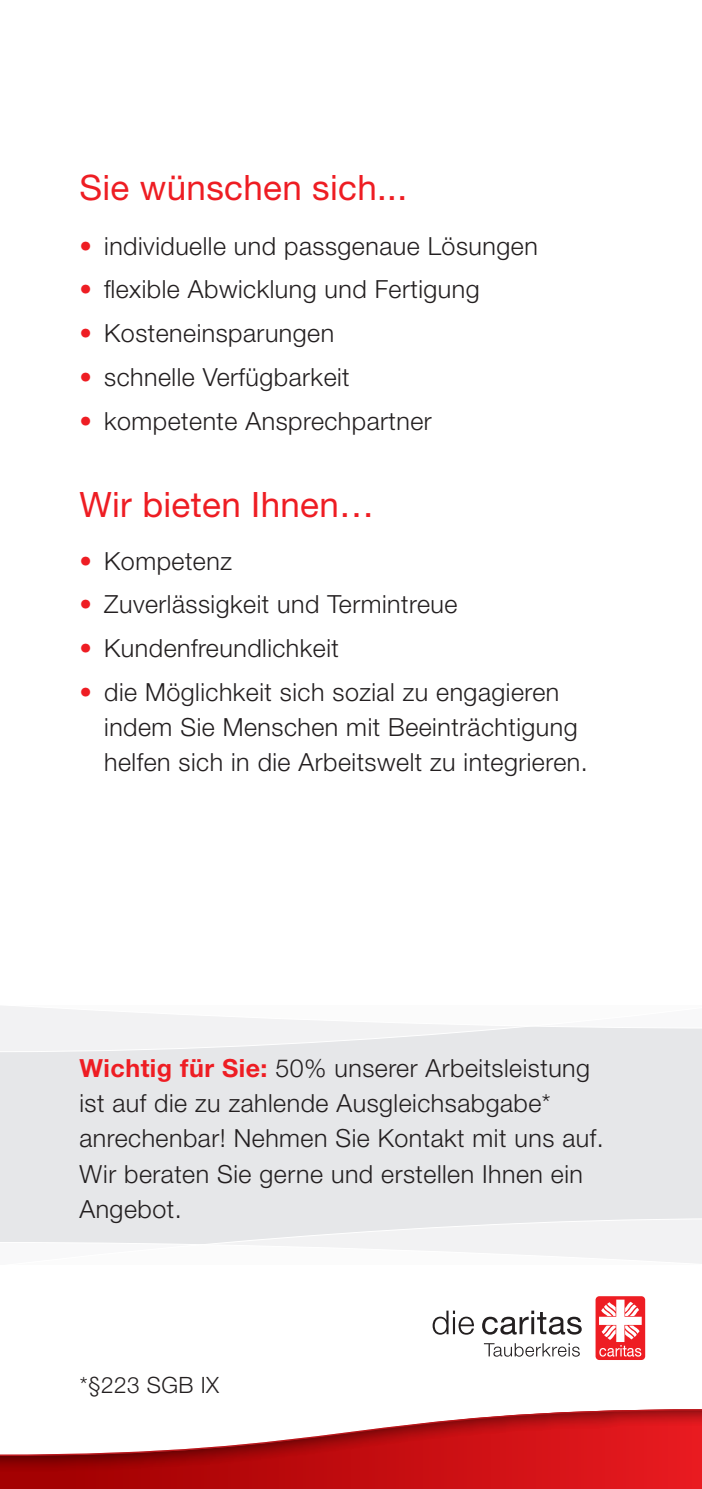
<style>
.page{position:relative;width:702px;height:1489px;background:#fff}
.page>*{position:absolute;margin:0;border:0;box-sizing:border-box;transform-origin:0 0}
.Überschrift_2_Innen{font:35px "Helvetica Neue LT Std";letter-spacing:.01em;color:#ee1d23}
.Fließtext{font:300 25px/35px "Helvetica Neue LT Std";letter-spacing:.02em;color:#231f20}
.Fließtext-2{font:300 22.5px "Helvetica Neue LT Std";letter-spacing:.02em;color:#231f20}
.s1{font-weight:700;color:#ee1d23}
</style>
<div class="page">
<div style="left:0;top:1004px;width:702px;height:260px;background:#e6e7e9"></div>
<svg style="left:0;top:1218px;width:702px;height:46px"></svg>
<svg style="left:0;top:1004px;width:702px;height:48px"></svg>
<svg style="left:0;top:1409px;width:702px;height:79px"></svg>
<svg style="left:432px;top:1310px;width:42px;height:24px"></svg>
<svg style="left:482px;top:1310px;width:99px;height:24px"></svg>
<svg style="left:484px;top:1343px;width:95px;height:13px"></svg>
<div style="left:595px;top:1296px;width:50px;height:63px;background:#ee1d23;border-radius:4px"></div>
<svg style="left:599px;top:1299px;width:42px;height:57px"></svg>
<p class="Überschrift_2_Innen" style="left:79px;top:166px;width:329px">Sie wünschen sich...</p>
<p class="Fließtext" style="left:79px;top:227px;width:460px"><span class="s1">•</span> individuelle und passgenaue Lösungen</p>
<p class="Fließtext" style="left:79px;top:271px;width:402px"><span class="s1">•</span> flexible Abwicklung und Fertigung</p>
<p class="Fließtext" style="left:79px;top:315px;width:256px"><span class="s1">•</span> Kosteneinsparungen</p>
<p class="Fließtext" style="left:79px;top:359px;width:272px"><span class="s1">•</span> schnelle Verfügbarkeit</p>
<p class="Fließtext" style="left:79px;top:402px;width:354px"><span class="s1">•</span> kompetente Ansprechpartner</p>
<p class="Überschrift_2_Innen" style="left:79px;top:483px;width:296px">Wir bieten Ihnen…</p>
<p class="Fließtext" style="left:79px;top:542px;width:154px"><span class="s1">•</span> Kompetenz</p>
<p class="Fließtext" style="left:79px;top:586px;width:379px"><span class="s1">•</span> Zuverlässigkeit und Termintreue</p>
<p class="Fließtext" style="left:79px;top:630px;width:261px"><span class="s1">•</span> Kundenfreundlichkeit</p>
<p class="Fließtext" style="left:104px;top:674px;width:485px;text-indent:-25px"><span class="s1">•</span> die Möglichkeit sich sozial zu engagieren indem Sie Menschen mit Beeinträchtigung helfen sich in die Arbeitswelt zu integrieren.</p>
<p class="Fließtext" style="left:79px;top:1050px;width:525px"><span class="s1">Wichtig für Sie:</span> 50% unserer Arbeitsleistung ist auf die zu zahlende Ausgleichsabgabe* anrechenbar! Nehmen Sie Kontakt mit uns auf.<br>Wir beraten Sie gerne und erstellen Ihnen ein Angebot.</p>
<p class="Fließtext-2" style="left:80px;top:1370px;width:141px">*§223 SGB IX</p>
</div>
